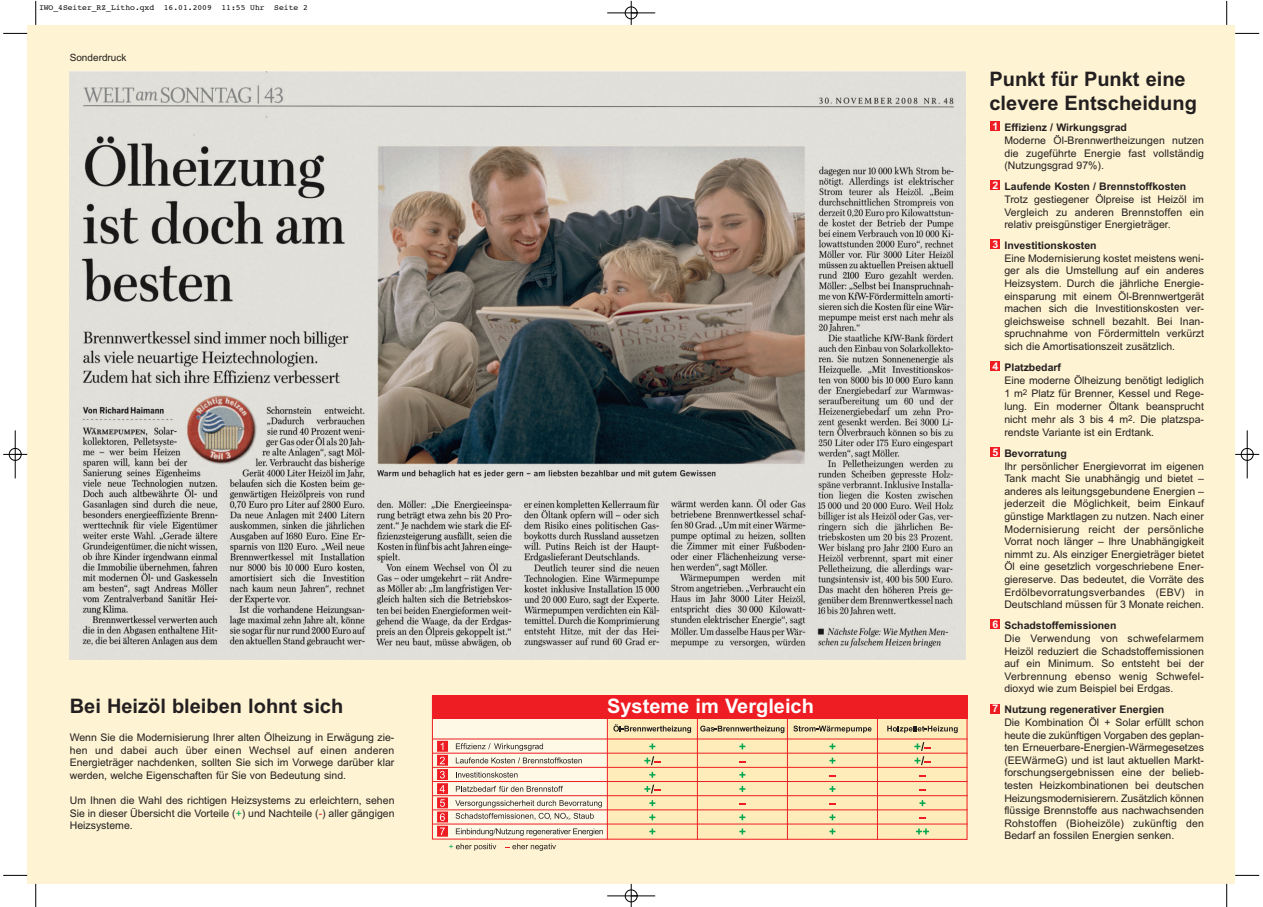
<style>
.page{position:relative;width:1263px;height:907px;background:#fff}
.page>*{position:absolute;margin:0;border:0;box-sizing:border-box;transform-origin:0 0}
.t1{font:700 20px/24px "Arial";color:#231f20}
.t2{font:700 20px "Arial";color:#fff}
.t3{font:10.5px/12.6px "Arial";color:#231f20;text-align:justify}
.t4{font:700 10.5px "Arial";color:#231f20}
.t5{font:700 10.5px "Arial";color:#fff}
.t6{font:10px "Arial";color:#231f20}
.t7{font:8px "Courier";color:#000}
.s1{color:#00a54f}
.s2{color:#ee1d23}
</style>
<div class="page">
<div style="left:27px;top:25px;width:1208px;height:859px;background:#fef3d2"></div>
<svg style="left:431px;top:695px;width:536px;height:145px;background:#f6d9b6"></svg>
<svg style="left:613px;top:724px;width:78px;height:9px"></svg>
<svg style="left:700px;top:726px;width:84px;height:7px"></svg>
<svg style="left:793px;top:726px;width:78px;height:7px"></svg>
<svg style="left:887px;top:726px;width:70px;height:7px"></svg>
<svg style="left:449px;top:843px;width:47px;height:8px"></svg>
<svg style="left:505px;top:843px;width:51px;height:8px"></svg>
<div style="left:432px;top:695px;width:535px;height:23px;background:#ee1d23"></div>
<svg style="left:439px;top:743px;width:7px;height:7px"></svg>
<div style="left:437px;top:741px;width:11px;height:11px;border:1px solid #ee1d23"></div>
<div style="left:437px;top:755px;width:10px;height:10px;background:#ee1d23"></div>
<div style="left:437px;top:755px;width:11px;height:11px;border:1px solid #ee1d23"></div>
<div style="left:437px;top:770px;width:10px;height:9px;background:#ee1d23"></div>
<div style="left:437px;top:769px;width:11px;height:11px;border:1px solid #ee1d23"></div>
<div style="left:437px;top:784px;width:10px;height:10px;background:#ee1d23"></div>
<div style="left:437px;top:783px;width:11px;height:11px;border:1px solid #ee1d23"></div>
<div style="left:437px;top:798px;width:10px;height:10px;background:#ee1d23"></div>
<div style="left:437px;top:797px;width:11px;height:11px;border:1px solid #ee1d23"></div>
<div style="left:437px;top:812px;width:10px;height:10px;background:#ee1d23"></div>
<div style="left:437px;top:811px;width:11px;height:11px;border:1px solid #ee1d23"></div>
<div style="left:437px;top:826px;width:10px;height:10px;background:#ee1d23"></div>
<div style="left:437px;top:826px;width:11px;height:11px;border:1px solid #ee1d23"></div>
<svg style="left:440px;top:742px;width:3px;height:8px"></svg>
<svg style="left:440px;top:757px;width:5px;height:7px"></svg>
<svg style="left:440px;top:771px;width:5px;height:7px"></svg>
<svg style="left:439px;top:785px;width:6px;height:7px"></svg>
<svg style="left:440px;top:799px;width:5px;height:8px"></svg>
<svg style="left:440px;top:813px;width:5px;height:8px"></svg>
<svg style="left:440px;top:828px;width:5px;height:7px"></svg>
<div style="left:990px;top:703px;width:10px;height:10px;background:#ee1d23"></div>
<div style="left:990px;top:619px;width:10px;height:10px;background:#ee1d23"></div>
<div style="left:990px;top:447px;width:10px;height:10px;background:#ee1d23"></div>
<div style="left:990px;top:361px;width:10px;height:10px;background:#ee1d23"></div>
<div style="left:990px;top:239px;width:10px;height:10px;background:#ee1d23"></div>
<div style="left:990px;top:180px;width:10px;height:10px;background:#ee1d23"></div>
<div style="left:990px;top:121px;width:10px;height:10px;background:#ee1d23"></div>
<img style="left:70px;top:72px;width:895px;height:587px">
<svg style="left:35px;top:1px;width:2px;height:24px"></svg>
<svg style="left:3px;top:33px;width:24px;height:1px"></svg>
<svg style="left:1226px;top:1px;width:1px;height:24px"></svg>
<svg style="left:1235px;top:33px;width:24px;height:1px"></svg>
<svg style="left:35px;top:884px;width:2px;height:23px"></svg>
<svg style="left:3px;top:875px;width:24px;height:1px"></svg>
<svg style="left:1226px;top:884px;width:1px;height:23px"></svg>
<svg style="left:1235px;top:875px;width:24px;height:1px"></svg>
<div style="left:9px;top:448px;width:12px;height:13px;border:1px solid #fff;border-radius:50%"></div>
<div style="left:1241px;top:448px;width:12px;height:13px;border:1px solid #fff;border-radius:50%"></div>
<hr style="left:607px;top:13px;width:48px;height:1px;background:#000">
<hr style="left:607px;top:896px;width:48px;height:1px;background:#000">
<hr style="left:15px;top:430px;width:1px;height:48px;background:#000">
<hr style="left:1247px;top:430px;width:1px;height:48px;background:#000">
<svg style="left:631px;top:1px;width:1px;height:24px"></svg>
<svg style="left:631px;top:884px;width:1px;height:23px"></svg>
<svg style="left:3px;top:454px;width:24px;height:1px"></svg>
<svg style="left:1235px;top:454px;width:24px;height:1px"></svg>
<div style="left:625px;top:7px;width:12px;height:12px;border:1px solid #000;border-radius:50%"></div>
<div style="left:625px;top:890px;width:12px;height:12px;border:1px solid #000;border-radius:50%"></div>
<div style="left:9px;top:448px;width:12px;height:12px;border:1px solid #000;border-radius:50%"></div>
<div style="left:1241px;top:448px;width:12px;height:12px;border:1px solid #000;border-radius:50%"></div>
<p class="t7" style="left:39px;top:4px;width:270px">IWO_4Seiter_RZ_Litho.qxd 16.01.2009 11:55 Uhr Seite 2</p>
<p class="t6" style="left:70px;top:53px;width:58px">Sonderdruck</p>
<h1 class="t1" style="left:70px;top:696px;width:275px">Bei Heizöl bleiben lohnt sich</h1>
<p class="t3" style="left:70px;top:732px;width:326px">Wenn Sie die Modernisierung Ihrer alten Ölheizung in Erwägung zie&shy;hen und dabei auch über einen Wechsel auf einen anderen Energieträger nachdenken, sollten Sie sich im Vorwege darüber klar werden, welche Eigenschaften für Sie von Bedeutung sind.</p>
<p class="t3" style="left:70px;top:795px;width:326px">Um Ihnen die Wahl des richtigen Heizsystems zu erleichtern, sehen Sie in dieser Übersicht die Vorteile (<span class="s1">+</span>) und Nachteile (<span class="s2">-</span>) aller gängigen Heizsysteme.</p>
<h1 class="t2" style="left:607px;top:698px;width:208px">Systeme im Vergleich</h1>
<h1 class="t1" style="left:989px;top:69px;width:209px">Punkt für Punkt eine clevere Entscheidung</h1>
<p class="t4" style="left:1004px;top:124px;width:124px">Effizienz / Wirkungsgrad</p>
<p class="t3" style="left:1004px;top:135px;width:201px">Moderne Öl-Brennwertheizungen nutzen die zugeführte Energie fast vollständig (Nutzungsgrad 97%).</p>
<p class="t4" style="left:1004px;top:183px;width:183px">Laufende Kosten / Brennstoffkosten</p>
<p class="t3" style="left:1004px;top:194px;width:201px">Trotz gestiegener Ölpreise ist Heizöl im Vergleich zu anderen Brennstoffen ein relativ preisgünstiger Energieträger.</p>
<p class="t4" style="left:1004px;top:242px;width:94px">Investitionskosten</p>
<p class="t3" style="left:1004px;top:253px;width:201px">Eine Modernisierung kostet meistens weni&shy;ger als die Umstellung auf ein anderes Heizsystem. Durch die jährliche Energie&shy;einsparung mit einem Öl-Brennwertgerät machen sich die Investitionskosten ver&shy;gleichsweise schnell bezahlt. Bei Inan&shy;spruchnahme von Fördermitteln verkürzt sich die Amortisationszeit zusätzlich.</p>
<p class="t4" style="left:1004px;top:364px;width:58px">Platzbedarf</p>
<p class="t3" style="left:1004px;top:375px;width:201px;line-height:13px">Eine moderne Ölheizung benötigt lediglich 1 m<sup>2</sup> Platz für Brenner, Kessel und Rege&shy;lung. Ein moderner Öltank beansprucht nicht mehr als 3 bis 4 m<sup>2</sup>. Die platzspa&shy;rendste Variante ist ein Erdtank.</p>
<p class="t4" style="left:1004px;top:449px;width:64px">Bevorratung</p>
<p class="t3" style="left:1004px;top:461px;width:201px">Ihr persönlicher Energievorrat im eigenen Tank macht Sie unabhängig und bietet – anderes als leitungsgebundene Energien – jederzeit die Möglichkeit, beim Einkauf günstige Marktlagen zu nutzen. Nach einer Modernisierung reicht der persönliche Vorrat noch länger – Ihre Unabhängigkeit nimmt zu. Als einziger Energieträger bietet Öl eine gesetzlich vorgeschriebene Ener&shy;giereserve. Das bedeutet, die Vorräte des Erdölbevorratungsverbandes (EBV) in Deutschland müssen für 3 Monate reichen.</p>
<p class="t4" style="left:1004px;top:622px;width:114px">Schadstoffemissionen</p>
<p class="t3" style="left:1004px;top:633px;width:201px">Die Verwendung von schwefelarmem Heizöl reduziert die Schadstoffemissionen auf ein Minimum. So entsteht bei der Verbrennung ebenso wenig Schwefel&shy;dioxyd wie zum Beispiel bei Erdgas.</p>
<p class="t4" style="left:1004px;top:706px;width:161px">Nutzung regenerativer Energien</p>
<p class="t3" style="left:1004px;top:717px;width:201px">Die Kombination Öl + Solar erfüllt schon heute die zukünftigen Vorgaben des geplan&shy;ten Erneuerbare-Energien-Wärmegesetzes (EEWärmeG) und ist laut aktuellen Markt&shy;forschungsergebnissen eine der belieb&shy;testen Heizkombinationen bei deutschen Heizungsmodernisierern. Zusätzlich können flüssige Brennstoffe aus nachwachsenden Rohstoffen (Bioheizöle) zukünftig den Bedarf an fossilen Energien senken.</p>
<p class="t5" style="left:992px;top:123px;width:7px">1</p>
<p class="t5" style="left:992px;top:181px;width:7px">2</p>
<p class="t5" style="left:992px;top:241px;width:7px">3</p>
<p class="t5" style="left:992px;top:362px;width:7px">4</p>
<p class="t5" style="left:992px;top:448px;width:7px">5</p>
<p class="t5" style="left:992px;top:620px;width:7px">6</p>
<p class="t5" style="left:992px;top:705px;width:7px">7</p>
</div>
